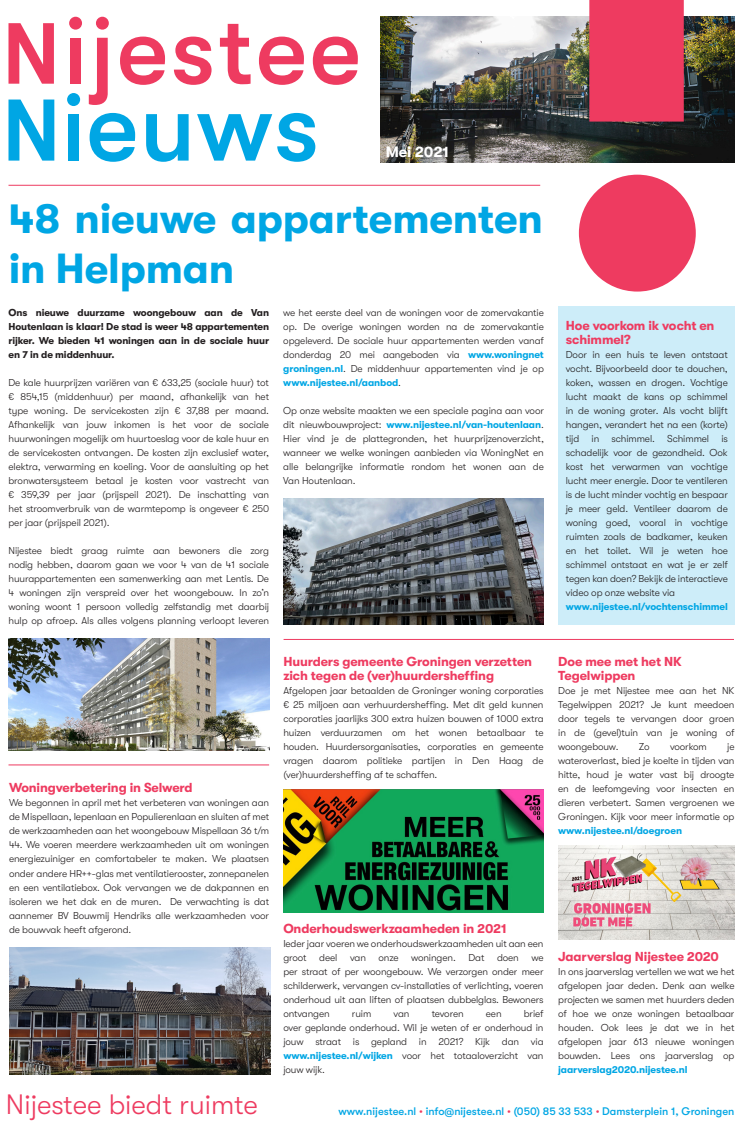
<style>
.page{position:relative;width:743px;height:1126px;background:#fff}
.page>*{position:absolute;margin:0;border:0;box-sizing:border-box;transform-origin:0 0}
.t1{font:700 42px/50px "GT Walsheim";letter-spacing:-.005em;color:#00a6e4}
.t2{font:300 28px "GT Walsheim";color:#ee3b60}
.t3{font:700 15px "GT Walsheim";letter-spacing:-.005em;color:#fff}
.t4{font:700 13px/14px "GT Walsheim";letter-spacing:-.01em;color:#ee3b60}
.t5{font:500 11px "GT Walsheim";color:#00a6e4}
.t6{font:300 10px/14px "GT Walsheim";letter-spacing:-.01em;color:#231f20;text-align:justify}
.t7{font:700 10px/14px "GT Walsheim";letter-spacing:-.01em;color:#231f20;text-align:justify}
.t8{font:700 10px "GT Walsheim";letter-spacing:-.01em;color:#00a6e4}
.s1{font-weight:700;color:#00a6e4}
.s2{color:#ee3b60}
</style>
<div class="page">
<div style="left:70px;top:38px;width:11px;height:46px;background:#ee3b60"></div>
<svg style="left:89px;top:38px;width:19px;height:67px"></svg>
<svg style="left:120px;top:37px;width:45px;height:48px"></svg>
<svg style="left:174px;top:37px;width:37px;height:48px"></svg>
<svg style="left:220px;top:24px;width:30px;height:60px"></svg>
<svg style="left:259px;top:37px;width:45px;height:48px"></svg>
<svg style="left:313px;top:37px;width:45px;height:48px"></svg>
<svg style="left:9px;top:23px;width:45px;height:61px"></svg>
<div style="left:96px;top:17px;width:13px;height:13px;background:#ee3b60;border-radius:50%"></div>
<div style="left:69px;top:17px;width:13px;height:13px;background:#ee3b60;border-radius:50%"></div>
<svg style="left:90px;top:113px;width:225px;height:49px"></svg>
<div style="left:68px;top:114px;width:11px;height:47px;background:#00a6e4"></div>
<svg style="left:9px;top:99px;width:45px;height:62px"></svg>
<div style="left:67px;top:93px;width:13px;height:13px;background:#00a6e4;border-radius:50%"></div>
<hr style="left:9px;top:185px;width:531px;height:1px;background:#ee3b60">
<img style="left:380px;top:17px;width:354px;height:145px">
<hr style="left:283px;top:639px;width:451px;height:1px;background:#ee3b60">
<div style="left:558px;top:306px;width:176px;height:318px;background:#cdedf9"></div>
<svg style="left:577px;top:0;width:118px;height:291px;background:#c8566c"></svg>
<img style="left:283px;top:498px;width:261px;height:126px">
<img style="left:558px;top:845px;width:176px;height:94px">
<img style="left:283px;top:789px;width:260px;height:123px">
<img style="left:9px;top:947px;width:261px;height:127px">
<hr style="left:9px;top:764px;width:260px;height:1px;background:#ee3b60">
<img style="left:9px;top:638px;width:260px;height:112px">
<p class="t3" style="left:386px;top:143px;width:65px">Mei 2021</p>
<p class="t1" style="left:9px;top:193px;width:536px">48 nieuwe appartementen in Helpman</p>
<p class="t7" style="left:9px;top:306px;width:262px">Ons nieuwe duurzame woongebouw aan de Van Houtenlaan is klaar! De stad is weer 48 appartementen rijker. We bieden 41 woningen aan in de sociale huur en 7 in de middenhuur.</p>
<p class="t6" style="left:9px;top:376px;width:262px">De kale huurprijzen variëren van € 633,25 (sociale huur) tot € 854,15 (middenhuur) per maand, afhankelijk van het type woning. De servicekosten zijn € 37,88 per maand.<br>Afhankelijk van jouw inkomen is het voor de sociale huurwoningen mogelijk om huurtoeslag voor de kale huur en de servicekosten ontvangen. De kosten zijn exclusief water, elektra, verwarming en koeling. Voor de aansluiting op het bronwatersysteem betaal je kosten voor vastrecht van € 359,39 per jaar (prijspeil 2021). De inschatting van het stroomverbruik van de warmtepomp is ongeveer € 250 per jaar (prijspeil 2021).</p>
<p class="t6" style="left:9px;top:544px;width:262px">Nijestee biedt graag ruimte aan bewoners die zorg nodig hebben, daarom gaan we voor 4 van de 41 sociale huurappartementen een samenwerking aan met Lentis. De 4 woningen zijn verspreid over het woongebouw. In zo’n woning woont 1 persoon volledig zelfstandig met daarbij hulp op afroep. Als alles volgens planning verloopt leveren</p>
<p class="t4" style="left:9px;top:781px;width:185px">Woningverbetering in Selwerd</p>
<p class="t6" style="left:9px;top:796px;width:262px">We begonnen in april met het verbeteren van woningen aan de Mispellaan, Iepenlaan en Populierenlaan en sluiten af met de werkzaamheden aan het woongebouw Mispellaan 36 t/m</p>
<p class="t6" style="left:9px;top:838px;width:262px">44. We voeren meerdere werkzaamheden uit om woningen energiezuiniger en comfortabeler te maken. We plaatsen onder andere HR++-glas met ventilatierooster, zonnepanelen en een ventilatiebox. Ook vervangen we de dakpannen en isoleren we het dak en de muren. De verwachting is dat aannemer BV Bouwmij Hendriks alle werkzaamheden voor de bouwvak heeft afgerond.</p>
<p class="t6" style="left:283px;top:306px;width:262px">we het eerste deel van de woningen voor de zomervakantie op. De overige woningen worden na de zomervakantie opgeleverd. De sociale huur appartementen werden vanaf donderdag 20 mei aangeboden via <span class="s1">www.woningnet groningen.nl</span>. De middenhuur appartementen vind je op <span class="s1">www.nijestee.nl/aanbod</span>.</p>
<p class="t6" style="left:283px;top:404px;width:262px">Op onze website maakten we een speciale pagina aan voor dit nieuwbouwproject: <span class="s1">www.nijestee.nl/van-houtenlaan</span>.<br>Hier vind je de plattegronden, het huurprijzenoverzicht, wanneer we welke woningen aanbieden via WoningNet en alle belangrijke informatie rondom het wonen aan de Van Houtenlaan.</p>
<p class="t4" style="left:283px;top:655px;width:250px">Huurders gemeente Groningen verzetten zich tegen de (ver)huurdersheffing</p>
<p class="t6" style="left:283px;top:684px;width:262px">Afgelopen jaar betaalden de Groninger woning corporaties € 25 miljoen aan verhuurdersheffing. Met dit geld kunnen corporaties jaarlijks 300 extra huizen bouwen of 1000 extra huizen verduurzamen om het wonen betaalbaar te houden. Huurdersorganisaties, corporaties en gemeente vragen daarom politieke partijen in Den Haag de (ver)huurdersheffing af te schaffen.</p>
<p class="t4" style="left:283px;top:921px;width:225px">Onderhoudswerkzaamheden in 2021</p>
<p class="t6" style="left:283px;top:936px;width:262px">Ieder jaar voeren we onderhoudswerkzaamheden uit aan een groot</p>
<p class="t6" style="left:319px;top:950px;width:20px">deel</p>
<p class="t6" style="left:350px;top:950px;width:17px">van</p>
<p class="t6" style="left:378px;top:950px;width:22px">onze</p>
<p class="t6" style="left:411px;top:950px;width:46px">woningen.</p>
<p class="t6" style="left:468px;top:950px;width:18px">Dat</p>
<p class="t6" style="left:497px;top:950px;width:23px">doen</p>
<p class="t6" style="left:283px;top:950px;width:262px;text-indent:248px">we per straat of per woongebouw. We verzorgen onder meer schilderwerk, vervangen cv-installaties of verlichting, voeren onderhoud uit aan liften of plaatsen dubbelglas. Bewoners ontvangen</p>
<p class="t6" style="left:283px;top:1006px;width:262px;text-indent:240px">brief over geplande onderhoud. Wil je weten of er onderhoud in jouw straat is gepland in 2021? Kijk dan via <span class="s1">www.nijestee.nl/wijken</span> voor het totaaloverzicht van jouw wijk.</p>
<p class="t6" style="left:352px;top:1006px;width:21px">ruim</p>
<p class="t6" style="left:393px;top:1006px;width:17px">van</p>
<p class="t6" style="left:432px;top:1006px;width:34px">tevoren</p>
<p class="t6" style="left:486px;top:1006px;width:17px">een</p>
<p class="t4" style="left:566px;top:319px;width:150px">Hoe voorkom ik vocht en schimmel?</p>
<p class="t6" style="left:566px;top:348px;width:164px">Door in een huis te leven ontstaat vocht. Bijvoorbeeld door te douchen, koken, wassen en drogen. Vochtige lucht maakt de kans op schimmel in de woning groter. Als vocht blijft hangen, verandert het na een (korte) tijd in schimmel. Schimmel is schadelijk voor de gezondheid. Ook kost het verwarmen van vochtige lucht meer energie. Door te ventileren is de lucht minder vochtig en bespaar je meer geld. Ventileer daarom de woning goed, vooral in vochtige ruimten zoals de badkamer, keuken en het toilet. Wil je weten hoe schimmel ontstaat en wat je er zelf tegen kan doen? Bekijk de interactieve video op onze website via</p>
<p class="t8" style="left:566px;top:601px;width:164px">www.nijestee.nl/vochtenschimmel</p>
<p class="t4" style="left:558px;top:655px;width:125px">Doe mee met het NK</p>
<p class="t4" style="left:558px;top:669px;width:79px">Tegelwippen</p>
<p class="t6" style="left:558px;top:684px;width:178px">Doe je met Nijestee mee aan het NK Tegelwippen 2021? Je kunt meedoen door tegels te vervangen door groen in de (gevel)tuin van je woning of woongebouw.</p>
<p class="t6" style="left:639px;top:740px;width:12px">Zo</p>
<p class="t6" style="left:670px;top:740px;width:38px">voorkom</p>
<p class="t6" style="left:558px;top:740px;width:178px;text-indent:169px">je wateroverlast, bied je koelte in tijden van hitte, houd je water vast bij droogte en de leefomgeving voor insecten en dieren verbetert. Samen vergroenen we Groningen. Kijk voor meer informatie op <span class="s1">www.nijestee.nl/doegroen</span></p>
<p class="t4" style="left:558px;top:949px;width:162px">Jaarverslag Nijestee 2020</p>
<p class="t6" style="left:558px;top:964px;width:178px">In ons jaarverslag vertellen we wat we het afgelopen jaar deden. Denk aan welke projecten we samen met huurders deden of hoe we onze woningen betaalbaar houden. Ook lees je dat we in het afgelopen jaar 613 nieuwe woningen bouwden. Lees ons jaarverslag op <span class="s1">jaarverslag2020.nijestee.nl</span></p>
<p class="t2" style="left:6px;top:1088px;width:253px">Nijestee biedt ruimte</p>
<p class="t5" style="left:338px;top:1104px;width:397px">www.nijestee.nl <span class="s2">•</span> info@nijestee.nl <span class="s2">•</span> (050) 85 33 533 <span class="s2">•</span> Damsterplein 1, Groningen</p>
</div>
